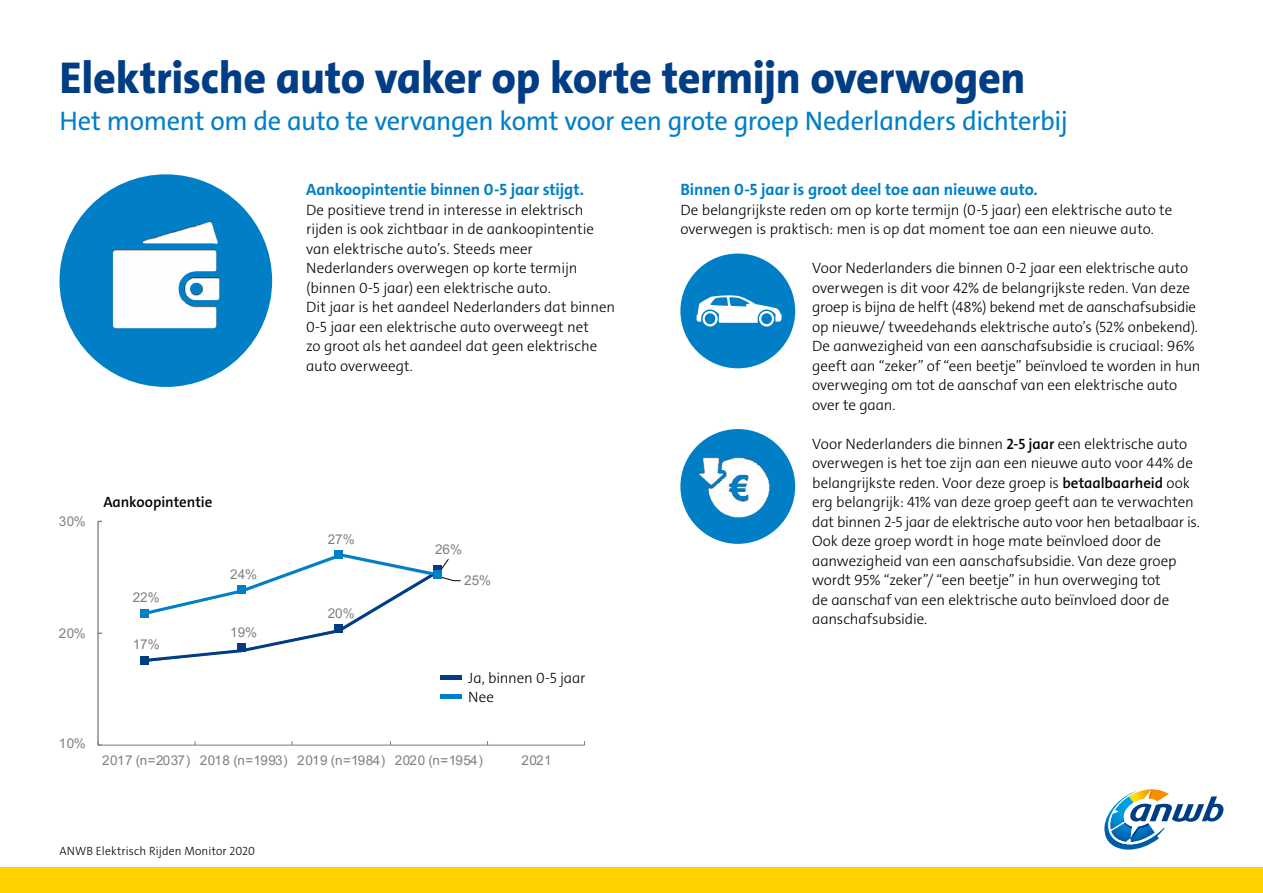
<style>
.page{position:relative;width:1263px;height:893px;background:#fff}
.page>*{position:absolute;margin:0;border:0;box-sizing:border-box;transform-origin:0 0}
.t1{font:800 45px "The Sans C4 s";letter-spacing:-.01em;color:#003d85}
.t2{font:27px "The Sans C4 s";letter-spacing:-.015em;color:#007fc7}
.t3{font:700 16.5px "The Sans C4 s";letter-spacing:-.005em;color:#007fc7}
.t4{font:300 15px/19.5px "The Sans C4 s";letter-spacing:-.005em;color:#000}
.t5{font:600 15px "The Sans C4 s";letter-spacing:-.005em;color:#000}
.t6{font:13.5px "Arial";color:#7f7f7f}
.t7{font:300 12px "The Sans C4 s";letter-spacing:.01em;color:#000}
.s1{font-weight:600}
</style>
<div class="page">
<div style="left:0;top:867px;width:1263px;height:26px;background:#ffd200"></div>
<svg style="left:1104px;top:789px;width:119px;height:61px"></svg>
<hr style="left:97px;top:521px;width:2px;height:224px;background:#7f7f7f">
<hr style="left:98px;top:745px;width:486px;height:1px;background:#7f7f7f">
<div style="left:441px;top:675px;width:21px;height:5px;background:#003d85"></div>
<hr style="left:441px;top:695px;width:21px;height:4px;background:#007fc7">
<svg style="left:140px;top:551px;width:321px;height:113px"></svg>
<div style="left:60px;top:174px;width:212px;height:213px;background:#007fc7;border-radius:50%"></div>
<div style="left:680px;top:253px;width:115px;height:115px;background:#007fc7;border-radius:50%"></div>
<div style="left:680px;top:429px;width:115px;height:115px;background:#007fc7;border-radius:50%"></div>
<img style="left:113px;top:222px;width:106px;height:106px">
<img style="left:699px;top:457px;width:70px;height:61px">
<svg style="left:696px;top:295px;width:86px;height:31px"></svg>
<h1 class="t1" style="left:60px;top:49px;width:968px">Elektrische auto vaker op korte termijn overwogen</h1>
<h2 class="t2" style="left:60px;top:104px;width:1010px">Het moment om de auto te vervangen komt voor een grote groep Nederlanders dichterbij</h2>
<p class="t3" style="left:306px;top:179px;width:279px">Aankoopintentie binnen 0-5 jaar stijgt.</p>
<p class="t4" style="left:306px;top:200px;width:311px">De positieve trend in interesse in elektrisch rijden is ook zichtbaar in de aankoopintentie van elektrische auto’s. Steeds meer Nederlanders overwegen op korte termijn (binnen 0-5 jaar) een elektrische auto.<br>Dit jaar is het aandeel Nederlanders dat binnen 0-5 jaar een elektrische auto overweegt net<br>zo groot als het aandeel dat geen elektrische auto overweegt.</p>
<p class="t6" style="left:59px;top:512px;width:28px">30%</p>
<p class="t6" style="left:59px;top:624px;width:28px">20%</p>
<p class="t6" style="left:59px;top:734px;width:28px">10%</p>
<p class="t5" style="left:103px;top:492px;width:111px">Aankoopintentie</p>
<p class="t6" style="left:133px;top:587px;width:28px">22%</p>
<p class="t6" style="left:133px;top:635px;width:28px">17%</p>
<p class="t6" style="left:230px;top:565px;width:28px">24%</p>
<p class="t6" style="left:230px;top:623px;width:28px">19%</p>
<p class="t6" style="left:328px;top:530px;width:28px">27%</p>
<p class="t6" style="left:328px;top:604px;width:28px">20%</p>
<p class="t6" style="left:435px;top:540px;width:28px">26%</p>
<p class="t6" style="left:464px;top:571px;width:28px">25%</p>
<p class="t4" style="left:468px;top:668px;width:119px">Ja, binnen 0-5 jaar<br>Nee</p>
<p class="t6" style="left:102px;top:751px;width:382px">2017 (n=2037) 2018 (n=1993) 2019 (n=1984) 2020 (n=1954)</p>
<p class="t6" style="left:521px;top:751px;width:32px">2021</p>
<p class="t7" style="left:60px;top:843px;width:197px">ANWB Elektrisch Rijden Monitor 2020</p>
<p class="t3" style="left:680px;top:179px;width:359px">Binnen 0-5 jaar is groot deel toe aan nieuwe auto.</p>
<p class="t4" style="left:680px;top:200px;width:493px">De belangrijkste reden om op korte termijn (0-5 jaar) een elektrische auto te overwegen is praktisch: men is op dat moment toe aan een nieuwe auto.</p>
<p class="t4" style="left:812px;top:258px;width:390px">Voor Nederlanders die binnen 0-2 jaar een elektrische auto overwegen is dit voor 42% de belangrijkste reden. Van deze groep is bijna de helft (48%) bekend met de aanschafsubsidie op nieuwe/ tweedehands elektrische auto’s (52% onbekend).<br>De aanwezigheid van een aanschafsubsidie is cruciaal: 96% geeft aan “zeker” of “een beetje” beïnvloed te worden in hun overweging om tot de aanschaf van een elektrische auto over te gaan.</p>
<p class="t4" style="left:812px;top:434px;width:389px">Voor Nederlanders die binnen <span class="s1">2-5 jaar</span> een elektrische auto overwegen is het toe zijn aan een nieuwe auto voor 44% de belangrijkste reden. Voor deze groep is <span class="s1">betaalbaarheid</span> ook erg belangrijk: 41% van deze groep geeft aan te verwachten dat binnen 2-5 jaar de elektrische auto voor hen betaalbaar is.<br>Ook deze groep wordt in hoge mate beïnvloed door de aanwezigheid van een aanschafsubsidie. Van deze groep wordt 95% “zeker”/ “een beetje” in hun overweging tot<br>de aanschaf van een elektrische auto beïnvloed door de aanschafsubsidie.</p>
</div>
